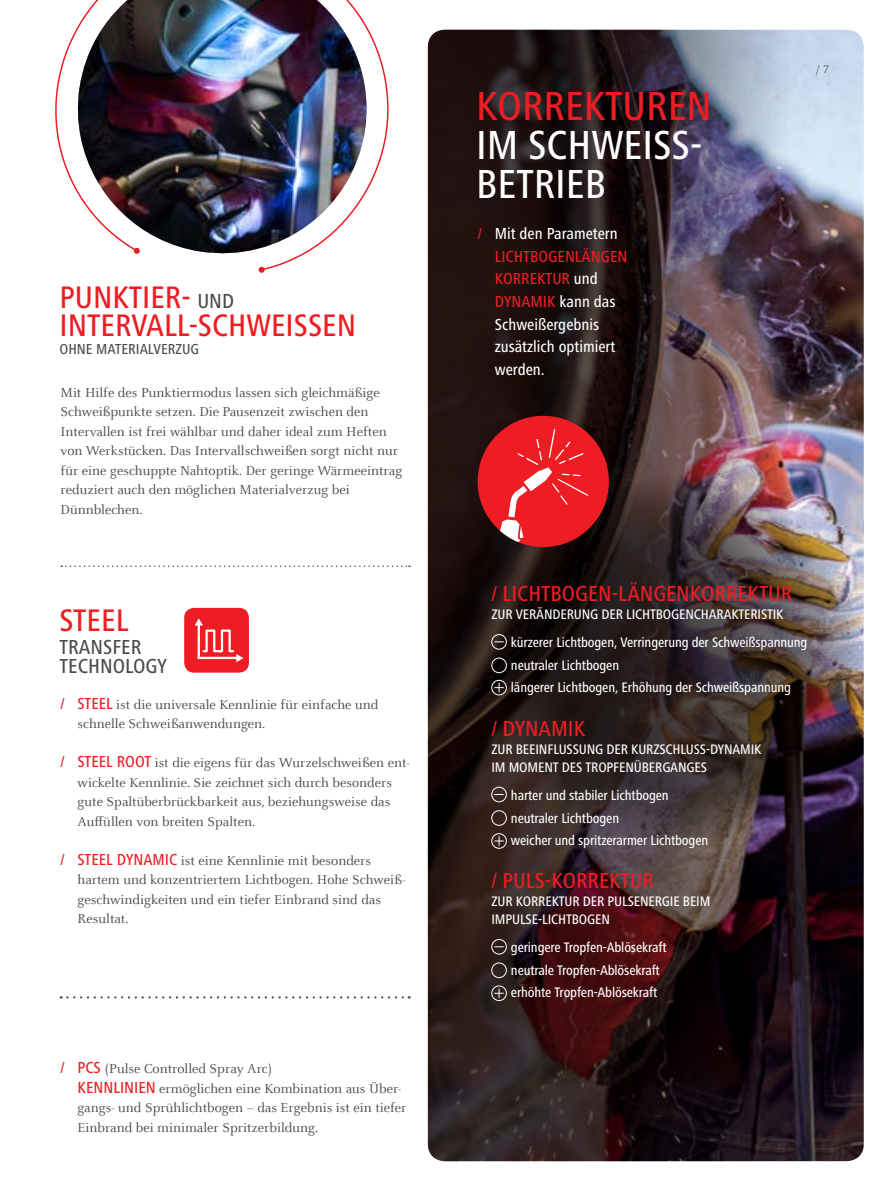
<style>
.page{position:relative;width:893px;height:1191px;background:#fff}
.page>*{position:absolute;margin:0;border:0;box-sizing:border-box;transform-origin:0 0}
.t1{font:500 condensed 42px "Frutiger Next LTW1 G";color:#fff}
.t2{font:500 condensed 42px "Frutiger Next LTW1 G";color:#ee1d23}
.t3{font:500 condensed 32.25px/27.6px "Frutiger Next LTW1 G";color:#ee1d23}
.t4{font:500 condensed 22.5px "Frutiger Next LTW1 G";color:#ee1d23}
.t5{font:500 condensed 21px/19.5px "Frutiger Next LTW1 G";color:#4b4c4d}
.t6{font:500 condensed 16.5px/22.5px "Frutiger Next LTW1 G";color:#fff}
.t7{font:500 condensed 15px "Frutiger Next LTW1 G";color:#4b4c4d}
.t8{font:14.25px/19.5px "Celeste Offc Pro";color:#4b4c4d}
.t9{font:500 condensed 14.25px/22.5px "Frutiger Next LTW1 G";letter-spacing:-.01em;color:#fff}
.t10{font:12px "Celeste Offc Pro";color:#4b4c4d}
.s1{font-size:21.15px;color:#4b4c4d}
.s2{font-family:"Frutiger Next LTW1 G";font-weight:500;font-stretch:condensed;font-size:16.5px;color:#ee1d23}
.s3{color:#ee1d23}
</style>
<div class="page">
<svg style="left:61px;top:565px;width:349px;height:2px"></svg>
<img style="left:790px;top:30px;width:74px;height:1131px">
<img style="left:492px;top:474px;width:372px;height:372px;border-radius:50%">
<img style="left:428px;top:30px;width:362px;height:1131px">
<div style="left:478px;top:416px;width:131px;height:131px;background:#ee1d23;border-radius:50%"></div>
<svg style="left:493px;top:428px;width:96px;height:119px"></svg>
<div style="left:184px;top:608px;width:65px;height:64px;background:#ee1d23;border-radius:10px"></div>
<svg style="left:195px;top:618px;width:48px;height:44px"></svg>
<svg style="left:61px;top:996px;width:349px;height:2px"></svg>
<svg style="left:55px;top:28px;width:334px;height:242px"></svg>
<svg style="left:258px;top:266px;width:7px;height:7px"></svg>
<svg style="left:77px;top:26px;width:300px;height:237px"></svg>
<img style="left:78px;top:0;width:290px;height:263px">
<div style="left:491px;top:634px;width:16px;height:15px;border:1px solid #fff;border-radius:50%"></div>
<div style="left:491px;top:658px;width:16px;height:15px;border:1px solid #fff;border-radius:50%"></div>
<div style="left:491px;top:680px;width:16px;height:15px;border:1px solid #fff;border-radius:50%"></div>
<svg style="left:494px;top:683px;width:10px;height:9px"></svg>
<div style="left:491px;top:787px;width:16px;height:15px;border:1px solid #fff;border-radius:50%"></div>
<div style="left:491px;top:810px;width:16px;height:15px;border:1px solid #fff;border-radius:50%"></div>
<div style="left:491px;top:833px;width:16px;height:15px;border:1px solid #fff;border-radius:50%"></div>
<svg style="left:494px;top:836px;width:10px;height:9px"></svg>
<div style="left:491px;top:939px;width:16px;height:15px;border:1px solid #fff;border-radius:50%"></div>
<div style="left:491px;top:962px;width:16px;height:16px;border:1px solid #fff;border-radius:50%"></div>
<div style="left:491px;top:985px;width:16px;height:16px;border:1px solid #fff;border-radius:50%"></div>
<svg style="left:494px;top:988px;width:10px;height:10px"></svg>
<h2 class="t3" style="left:60px;top:283px;width:176px">punktier- <span class="s1">und </span>intervall-SCHWEISSEN</h2>
<p class="t7" style="left:60px;top:340px;width:141px">ohne materialverzug</p>
<p class="t8" style="left:61px;top:382px;width:343px">Mit Hilfe des Punktiermodus lassen sich gleichmäßige Schweißpunkte setzen. Die Pausenzeit zwischen den Intervallen ist frei wählbar und daher ideal zum Heften von Werkstücken. Das Intervallschweißen sorgt nicht nur für eine geschuppte Nahtoptik. Der geringe Wärmeeintrag reduziert auch den möglichen Materialverzug bei Dünnblechen.</p>
<h2 class="t3" style="left:60px;top:606px;width:15px">STEEL</h2>
<h3 class="t5" style="left:60px;top:637px;width:109px">transfer technology</h3>
<p class="t8" style="left:78px;top:694px;width:302px;text-indent:-17px"><span class="s2">/ Steel</span> ist die universale Kennlinie für einfache und schnelle Schweißanwendungen.</p>
<p class="t8" style="left:78px;top:753px;width:334px;text-indent:-17px"><span class="s2">/ Steel Root</span> ist die eigens für das Wurzelschweißen ent&shy;wickelte Kennlinie. Sie zeichnet sich durch besonders gute Spaltüberbrückbarkeit aus, beziehungsweise das Auffüllen von breiten Spalten.</p>
<p class="t8" style="left:78px;top:850px;width:329px;text-indent:-17px"><span class="s2">/ Steel Dynamic</span> ist eine Kennlinie mit besonders hartem und konzentriertem Lichtbogen. Hohe Schweiß&shy;geschwindigkeiten und ein tiefer Einbrand sind das Resultat.</p>
<p class="t8" style="left:78px;top:1059px;width:331px;text-indent:-17px"><span class="s2">/ PCS</span> (Pulse Controlled Spray Arc)<br><span class="s2">Kennlinien</span> ermöglichen eine Kombination aus Über&shy;gangs- und Sprühlichtbogen – das Ergebnis ist ein tiefer Einbrand bei minimaler Spritzerbildung.</p>
<h1 class="t2" style="left:476px;top:82px;width:22px">KORREKTUREN</h1>
<h1 class="t1" style="left:476px;top:121px;width:73px">IM SCHWEISS</h1>
<h1 class="t1" style="left:690px;top:121px;width:14px">-</h1>
<h1 class="t1" style="left:476px;top:160px;width:19px">BETRIEB</h1>
<p class="t6" style="left:495px;top:223px;width:134px;text-indent:-17px"><span class="s3">/</span> M it den Parametern<br><span class="s3">LichtbogenLängen korrektur</span> und<br><span class="s3">Dynamik</span> kann das<br>Schweißergebnis zusätzlich optimiert werden.</p>
<p class="t10" style="left:816px;top:61px;width:14px">/ 7</p>
<h3 class="t4" style="left:491px;top:580px;width:303px">/ lichtbogen-längenkorrektur</h3>
<p class="t9" style="left:511px;top:600px;width:298px;line-height:28.5px;text-indent:-20px">Zur Veränderung der Lichtbogencharakteristik kürzerer Lichtbogen, Verringerung der Schweißspannung</p>
<p class="t9" style="left:511px;top:654px;width:282px">neutraler Lichtbogen<br>längerer Lichtbogen, Erhöhung der Schweißspannung</p>
<h3 class="t4" style="left:491px;top:715px;width:95px">/ dynamik</h3>
<p class="t9" style="left:491px;top:739px;width:272px;line-height:18px">zur Beeinflussung der Kurzschluss-Dynamik im Moment des Tropfenüberganges</p>
<p class="t9" style="left:511px;top:784px;width:199px">harter und stabiler Lichtbogen neutraler Lichtbogen<br>weicher und spritzerarmer Lichtbogen</p>
<h3 class="t4" style="left:491px;top:867px;width:164px">/ puls-korrektur</h3>
<p class="t9" style="left:491px;top:892px;width:220px;line-height:18px">zur Korrektur der Pulsenergie beim<br>I mpulse-Lichtbogen</p>
<p class="t9" style="left:511px;top:936px;width:157px">geringere Tropfen-Ablösekraft neutrale Tropfen-Ablösekraft erhöhte Tropfen-Ablösekraft</p>
</div>
